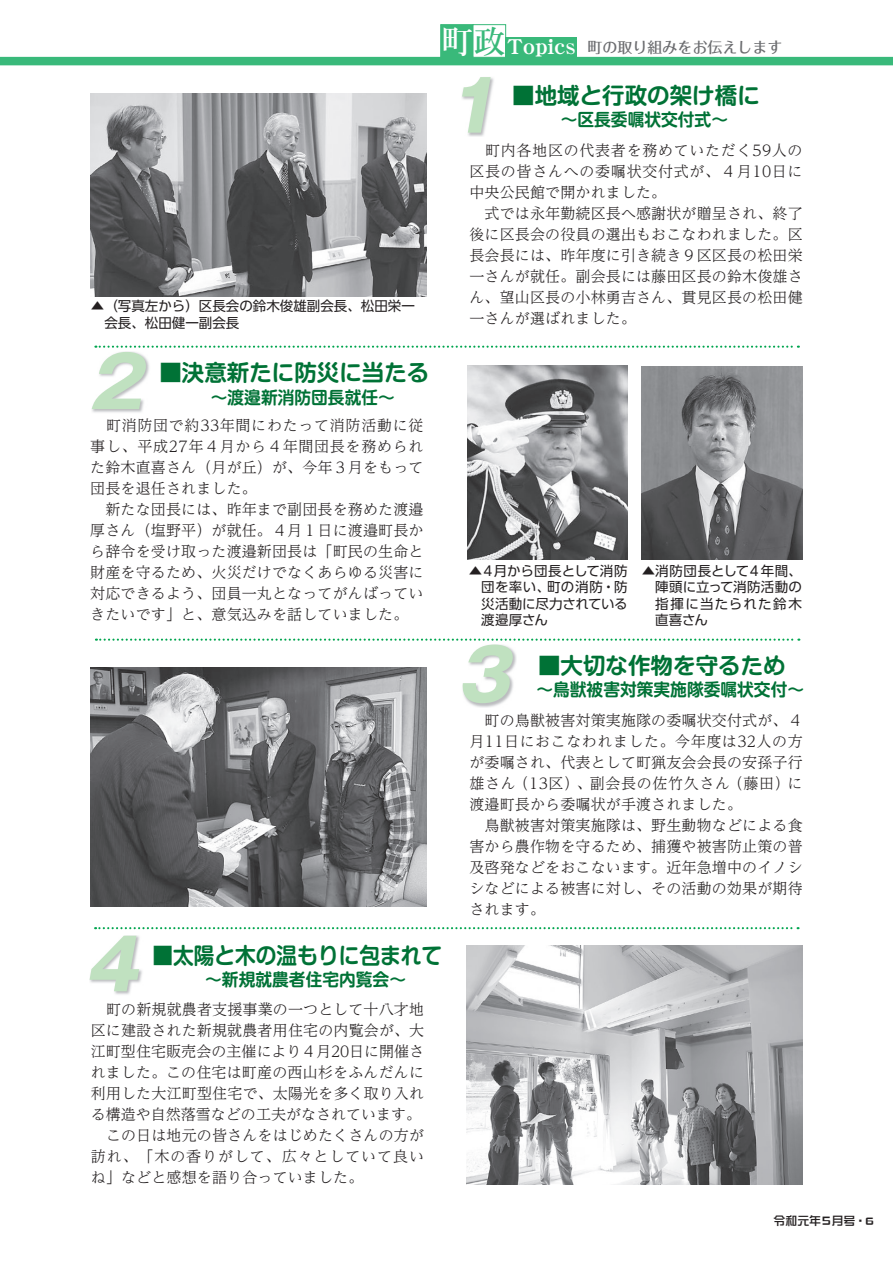
<style>
.page{position:relative;width:893px;height:1263px;background:#fff}
.page>*{position:absolute;margin:0;border:0;box-sizing:border-box;transform-origin:0 0}
.t1{font:italic 70.5px "Gothic MB101 Pr 6 Bold 90 msp RKSJ H";color:#c0e1c0}
.t2{font:22.5px "Shin M Go Pr 6 De Bold 90 msp RKSJ H";color:#007236}
.t3{font:22.5px "Shin M Go Pr 6 De Bold 90 msp RKSJ H";color:#007236;scale:.92 1}
.t4{font:17.25px "Shin M Go Pr 6 De Bold 90 msp RKSJ H";color:#007236}
.t5{font:15px/21px "UD Reimin Pr 6 Light 90 msp RKSJ V";letter-spacing:.01em;color:#231f20}
.t6{font:15px "Folk Pro Medium 90 msp RKSJ H";color:#6c6d70}
.t7{font:13.5px/16.5px "UD Shin Go Pr 6 Regular 90 msp RKSJ H";color:#231f20;text-align:justify}
.t8{font:12px "DF So Gei Std W5 90 msp RKSJ H";letter-spacing:-.025em;color:#231f20}
.s1{font-family:"DFHS Mincho Std W5 90 msp RKSJ H";font-size:32.1px;color:#fff}
.s2{font-family:"DFHS Mincho Std W5 90 msp RKSJ H";font-size:32.1px;color:#39b97a}
.s3{font-family:"DFHS Mincho Std W9 90 msp RKSJ H";font-size:22.8px;color:#fff}
</style>
<div class="page">
<div style="left:0;top:57px;width:893px;height:8px;background:#39b97a"></div>
<svg style="left:440px;top:24px;width:66px;height:34px"></svg>
<div style="left:506px;top:37px;width:71px;height:21px;background:#39b97a"></div>
<img style="left:462px;top:77px;width:32px;height:60px">
<img style="left:92px;top:351px;width:57px;height:62px">
<img style="left:463px;top:644px;width:53px;height:63px">
<img style="left:90px;top:935px;width:52px;height:60px">
<svg style="left:95px;top:346px;width:704px;height:2px"></svg>
<svg style="left:96px;top:638px;width:703px;height:3px"></svg>
<svg style="left:95px;top:927px;width:704px;height:2px"></svg>
<img style="left:91px;top:667px;width:336px;height:239px">
<img style="left:467px;top:366px;width:161px;height:193px">
<img style="left:642px;top:366px;width:160px;height:193px">
<img style="left:91px;top:94px;width:336px;height:202px">
<img style="left:467px;top:945px;width:336px;height:240px">
<p class="t7" style="left:104px;top:300px;width:312px;text-indent:-14px">▲ （写真左から）区長会の鈴木俊雄副会長、松田栄一会長、松田健一副会長</p>
<h1 class="t1" style="left:88px;top:356px;width:68px">2</h1>
<h2 class="t2" style="left:159px;top:364px;width:272px">■決意新たに防災に当たる</h2>
<p class="t4" style="left:194px;top:391px;width:202px">　～渡邉新消防団長就任～</p>
<p class="t5" style="left:90px;top:417px;width:335px">　町消防団で約33年間にわたって消防活動に従事し、平成27年４月から４年間団長を務められた鈴木直喜さん（月が丘）が、今年３月をもって団長を退任されました。<br>　新たな団長には、昨年まで副団長を務めた渡邉厚さん（塩野平）が就任。４月１日に渡邉町長から辞令を受け取った渡邉新団長は「町民の生命と財産を守るため、火災だけでなくあらゆる災害に対応できるよう、団員一丸となってがんばっていきたいです」と、意気込みを話していました。</p>
<p class="t6" style="left:441px;top:42px;width:343px"><span class="s1">町</span><span class="s2">政</span><span class="s3">Topics</span> 町の取り組みをお伝えします</p>
<h1 class="t1" style="left:436px;top:80px;width:85px">１</h1>
<h2 class="t2" style="left:512px;top:87px;width:249px">■地域と行政の架け橋に</h2>
<p class="t4" style="left:544px;top:113px;width:186px">　～区長委嘱状交付式～</p>
<p class="t5" style="left:469px;top:142px;width:335px">　町内各地区の代表者を務めていただく59人の区長の皆さんへの委嘱状交付式が、４月10日に中央公民館で開かれました。<br>　式では永年勤続区長へ感謝状が贈呈され、終了後に区長会の役員の選出もおこなわれました。区長会長には、昨年度に引き続き９区区長の松田栄一さんが就任。副会長には藤田区長の鈴木俊雄さん、望山区長の小林勇吉さん、貫見区長の松田健一さんが選ばれました。</p>
<p class="t7" style="left:481px;top:564px;width:148px;text-indent:-12px">▲ ４月から団長として消防団を率い、町の消防・防災活動に尽力されている渡邉厚さん</p>
<p class="t7" style="left:655px;top:564px;width:149px;text-indent:-13px">▲ 消防団長として４年間、陣頭に立って消防活動の指揮に当たられた鈴木直喜さん</p>
<h1 class="t1" style="left:456px;top:649px;width:68px">3</h1>
<h2 class="t2" style="left:538px;top:657px;width:249px">■大切な作物を守るため</h2>
<p class="t4" style="left:520px;top:683px;width:286px">　～鳥獣被害対策実施隊委嘱状交付～</p>
<p class="t5" style="left:469px;top:712px;width:335px">　町の鳥獣被害対策実施隊の委嘱状交付式が、４月11日におこなわれました。今年度は32人の方が委嘱され、代表として町猟友会会長の安孫子行雄さん（13区）、副会長の佐竹久さん（藤田）に渡邉町長から委嘱状が手渡されました。<br>　鳥獣被害対策実施隊は、野生動物などによる食害から農作物を守るため、捕獲や被害防止策の普及啓発などをおこないます。近年急増中のイノシシなどによる被害に対し、その活動の効果が期待されます。</p>
<h1 class="t1" style="left:85px;top:938px;width:68px">4</h1>
<h2 class="t3" style="left:152px;top:947px;width:316px">■太陽と木の温もりに包まれて</h2>
<p class="t4" style="left:189px;top:973px;width:219px">　～新規就農者住宅内覧会～</p>
<p class="t5" style="left:91px;top:1001px;width:335px">　町の新規就農者支援事業の一つとして十八才地区に建設された新規就農者用住宅の内覧会が、大江町型住宅販売会の主催により４月20日に開催されました。この住宅は町産の西山杉をふんだんに利用した大江町型住宅で、太陽光を多く取り入れる構造や自然落雪などの工夫がなされています。　この日は地元の皆さんをはじめたくさんの方が訪れ、「木の香りがして、広々としていて良いね」などと感想を語り合っていました。</p>
<p class="t8" style="left:773px;top:1216px;width:102px">令和元年５月号・6</p>
</div>
